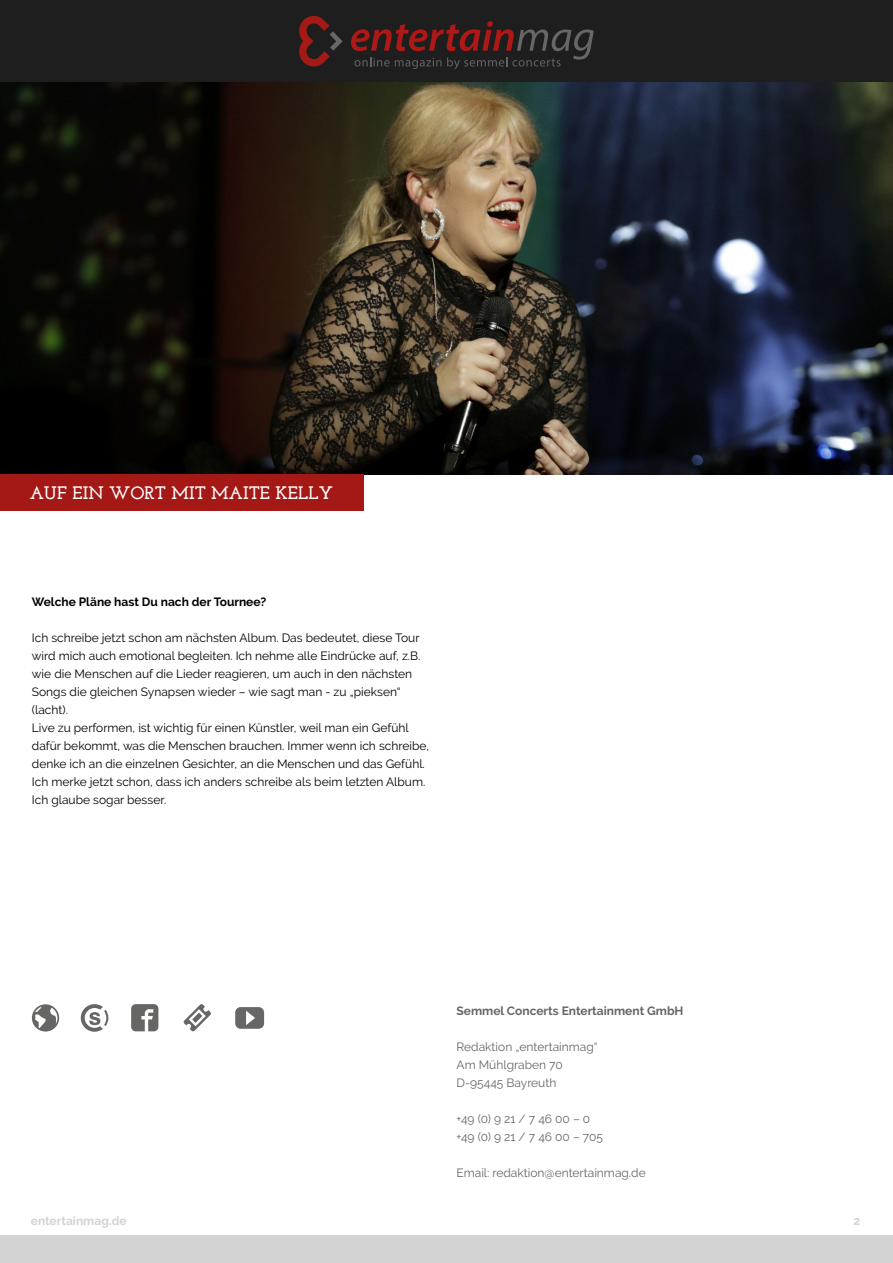
<style>
.page{position:relative;width:893px;height:1263px;background:#fff}
.page>*{position:absolute;margin:0;border:0;box-sizing:border-box;transform-origin:0 0}
.t1{font:700 18px "Josefin Slab";color:#fff}
.t2{font:12px/18px "Raleway";color:#000}
.t3{font:12px/18px "Raleway";color:#666765}
.t4{font:700 12px "Raleway";color:#000}
.t5{font:700 12px "Raleway";color:#666765}
.t6{font:700 12px "Raleway";color:#d3d3d3}
</style>
<div class="page">
<div style="left:0;top:0;width:893px;height:83px;background:#1e1e1e"></div>
<div style="left:0;top:1235px;width:893px;height:28px;background:#d3d3d3"></div>
<svg style="left:299px;top:16px;width:44px;height:50px"></svg>
<svg style="left:351px;top:21px;width:243px;height:48px"></svg>
<img style="left:0;top:83px;width:893px;height:391px">
<div style="left:0;top:474px;width:364px;height:36px;background:#a41916"></div>
<svg style="left:81px;top:1004px;width:27px;height:28px"></svg>
<svg style="left:183px;top:1004px;width:28px;height:27px"></svg>
<svg style="left:131px;top:1004px;width:27px;height:27px"></svg>
<svg style="left:32px;top:1004px;width:27px;height:27px"></svg>
<svg style="left:235px;top:1007px;width:29px;height:22px"></svg>
<h1 class="t1" style="left:30px;top:482px;width:305px">AUF EIN WORT MIT MAITE KELLY</h1>
<p class="t4" style="left:32px;top:595px;width:236px">Welche Pläne hast Du nach der Tournee?</p>
<p class="t2" style="left:32px;top:629px;width:399px">Ich schreibe jetzt schon am nächsten Album. Das bedeutet, diese Tour wird mich auch emotional begleiten. Ich nehme alle Eindrücke auf, z.B. wie die Menschen auf die Lieder reagieren, um auch in den nächsten Songs die gleichen Synapsen wieder – wie sagt man - zu „pieksen“ (lacht).<br>Live zu performen, ist wichtig für einen Künstler, weil man ein Gefühl dafür bekommt, was die Menschen brauchen. Immer wenn ich schreibe, denke ich an die einzelnen Gesichter, an die Menschen und das Gefühl.<br>Ich merke jetzt schon, dass ich anders schreibe als beim letzten Album.<br>Ich glaube sogar besser.</p>
<p class="t5" style="left:457px;top:1004px;width:228px">Semmel Concerts Entertainment GmbH</p>
<p class="t3" style="left:457px;top:1038px;width:143px">Redaktion „entertainmag“<br>Am Mühlgraben 70<br>D-95445 Bayreuth</p>
<p class="t3" style="left:457px;top:1110px;width:148px">+49 (0) 9 21 / 7 46 00 – 0 +49 (0) 9 21 / 7 46 00 – 705</p>
<p class="t3" style="left:457px;top:1164px;width:191px">Email: redaktion@entertainmag.de</p>
<p class="t6" style="left:31px;top:1214px;width:97px">entertainmag.de</p>
<p class="t6" style="left:854px;top:1214px;width:8px">2</p>
</div>
